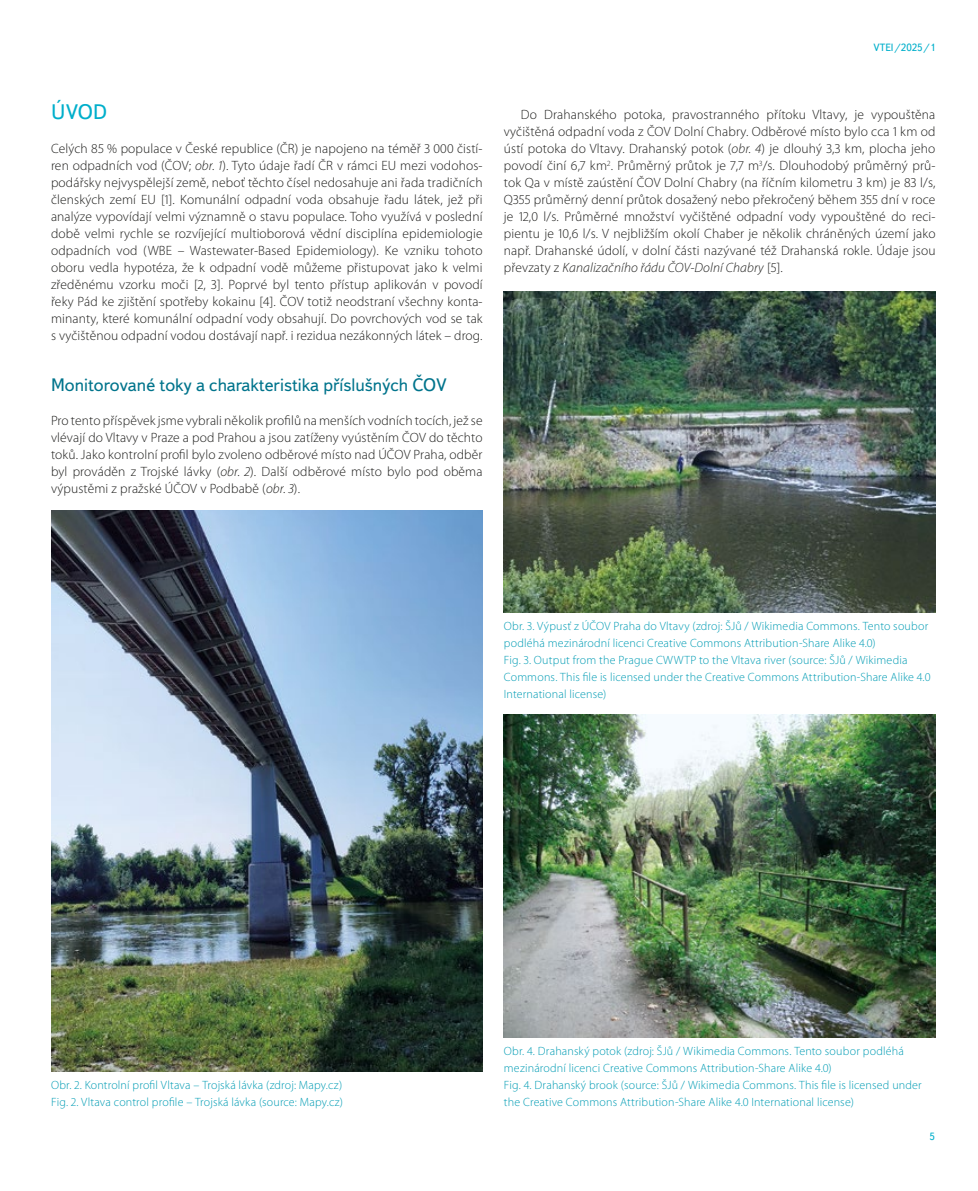
<style>
.page{position:relative;width:978px;height:1191px;background:#fff}
.page>*{position:absolute;margin:0;border:0;box-sizing:border-box;transform-origin:0 0}
.t1{font:21px "Textbook New";color:#00afcb}
.t2{font:18px "Textbook New";color:#00748c}
.t3{font:300 13.5px/17px "Myriad Pro";letter-spacing:.01em;color:#1d1d1b;text-align:justify}
.t4{font:300 12px/17px "Myriad Pro";letter-spacing:.015em;color:#009cb4}
.t5{font:10.5px "Textbook New";color:#00afcb}
.s1{font-style:italic}
</style>
<div class="page">
<img style="left:51px;top:510px;width:432px;height:561px">
<img style="left:504px;top:291px;width:431px;height:321px">
<img style="left:504px;top:714px;width:431px;height:323px">
<h1 class="t1" style="left:51px;top:99px;width:58px">ÚVOD</h1>
<p class="t3" style="left:51px;top:140px;width:433px">Celých 85 % populace v České republice (ČR) je napojeno na téměř 3 000 čistí&shy;ren odpadních vod (ČOV; <span class="s1">obr. 1</span>). Tyto údaje řadí ČR v rámci EU mezi vodohos&shy;podářsky nejvyspělejší země, neboť těchto čísel nedosahuje ani řada tradičních členských zemí EU [1]. Komunální odpadní voda obsahuje řadu látek, jež při analýze vypovídají velmi významně o stavu populace. Toho využívá v poslední době velmi rychle se rozvíjející multioborová vědní disciplína epidemiologie odpadních vod (WBE – Wastewater-Based Epidemiology). Ke vzniku tohoto oboru vedla hypotéza, že k odpadní vodě můžeme přistupovat jako k velmi zředěnému vzorku moči [2, 3]. Poprvé byl tento přístup aplikován v povodí řeky Pád ke zjištění spotřeby kokainu [4]. ČOV totiž neodstraní všechny konta&shy;minanty, které komunální odpadní vody obsahují. Do povrchových vod se tak s vyčištěnou odpadní vodou dostávají např. i rezidua nezákonných látek – drog.</p>
<h2 class="t2" style="left:51px;top:374px;width:397px">Monitorované toky a charakteristika příslušných ČOV</h2>
<p class="t3" style="left:51px;top:412px;width:433px">Pro tento příspěvek jsme vybrali několik profilů na menších vodních tocích, jež se vlévají do Vltavy v Praze a pod Prahou a jsou zatíženy vyústěním ČOV do těchto toků. Jako kontrolní profil bylo zvoleno odběrové místo nad ÚČOV Praha, odběr byl prováděn z Trojské lávky (<span class="s1">obr. 2</span>). Další odběrové místo bylo pod oběma výpustěmi z pražské ÚČOV v Podbabě (<span class="s1">obr. 3</span>).</p>
<p class="t5" style="left:874px;top:41px;width:63px">VTEI/2025/1</p>
<p class="t3" style="left:504px;top:106px;width:433px;text-indent:17px">Do Drahanského potoka, pravostranného přítoku Vltavy, je vypouštěna vyčištěná odpadní voda z ČOV Dolní Chabry. Odběrové místo bylo cca 1 km od ústí potoka do Vltavy. Drahanský potok (<span class="s1">obr. 4</span>) je dlouhý 3,3 km, plocha jeho povodí činí 6,7 km<sup>2</sup>. Průměrný průtok je 7,7 m<sup>3</sup>/s. Dlouhodobý průměrný prů&shy;tok Qa v místě zaústění ČOV Dolní Chabry (na říčním kilometru 3 km) je 83 l/s, Q355 průměrný denní průtok dosažený nebo překročený během 355 dní v roce je 12,0 l/s. Průměrné množství vyčištěné odpadní vody vypouštěné do reci&shy;pientu je 10,6 l/s. V nejbližším okolí Chaber je několik chráněných území jako např. Drahanské údolí, v dolní části nazývané též Drahanská rokle. Údaje jsou převzaty z <span class="s1">Kanalizačního řádu ČOV-Dolní Chabry</span> [5].</p>
<p class="t4" style="left:504px;top:617px;width:428px">Obr. 3. Výpusť z ÚČOV Praha do Vltavy (zdroj: ŠJů / Wikimedia Commons. Tento soubor podléhá mezinárodní licenci Creative Commons Attribution-Share Alike 4.0)<br>Fig. 3. Output from the Prague CWWTP to the Vltava river (source: ŠJů / Wikimedia Commons. This file is licensed under the Creative Commons Attribution-Share Alike 4.0<br>International license)</p>
<p class="t4" style="left:51px;top:1076px;width:294px">Obr. 2. Kontrolní profil Vltava – Trojská lávka (zdroj: Mapy.cz)<br>Fig. 2. Vltava control profile – Trojská lávka (source: Mapy.cz)</p>
<p class="t4" style="left:504px;top:1042px;width:419px">Obr. 4. Drahanský potok (zdroj: ŠJů / Wikimedia Commons. Tento soubor podléhá mezinárodní licenci Creative Commons Attribution-Share Alike 4.0)<br>Fig. 4. Drahanský brook (source: ŠJů / Wikimedia Commons. This file is licensed under the Creative Commons Attribution-Share Alike 4.0 International license)</p>
<p class="t5" style="left:930px;top:1130px;width:7px">5</p>
</div>
